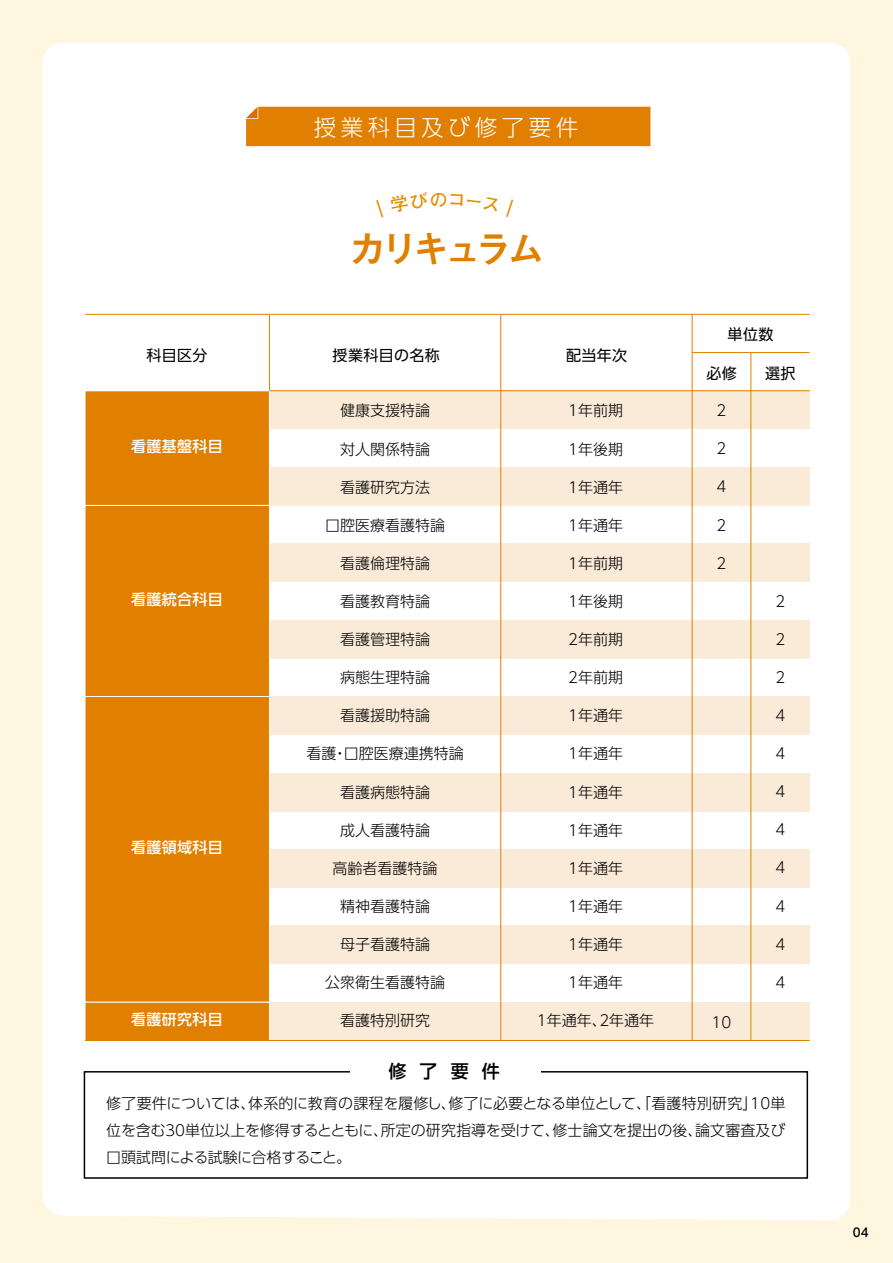
<style>
.page{position:relative;width:893px;height:1263px;background:#fff6e0}
.page>*{position:absolute;margin:0;border:0;box-sizing:border-box;transform-origin:0 0}
.t1{font:37.5px "Midashi Go Pr 6 MB31";letter-spacing:-.155em;color:#e07f00}
.t2{font:300 22.5px "UD Shin Go Pro";letter-spacing:.2em;color:#fff}
.t3{font:500 18px "UD Shin Go Pro";color:#000}
.t4{font:300 15px/27px "UD Shin Go Pro";color:#000;text-align:justify}
.t5{font:500 15px "UD Shin Go Pro";letter-spacing:.025em;color:#fff}
.t6{font:15px "UD Shin Go Pro";letter-spacing:.025em;color:#000}
.t7{font:500 12px "UD Shin M Go Pro";color:#000}
</style>
<div class="page">
<div style="left:42px;top:43px;width:808px;height:1177px;background:#fff"></div>
<div style="left:244px;top:105px;width:406px;height:41px;background:#e07f00"></div>
<div style="left:84px;top:1071px;width:724px;height:108px;border:2px solid #000"></div>
<div style="left:351px;top:1053px;width:190px;height:32px;background:#fff"></div>
<hr style="left:809px;top:382px;width:1px;height:33px;background:#fff">
<div style="left:269px;top:964px;width:541px;height:38px;background:#fff"></div>
<div style="left:269px;top:1002px;width:541px;height:38px;background:#faebd9"></div>
<div style="left:269px;top:391px;width:541px;height:38px;background:#faebd9"></div>
<hr style="left:269px;top:314px;width:1px;height:77px;background:#e07f00">
<hr style="left:85px;top:314px;width:725px;height:1px;background:#e07f00">
<hr style="left:692px;top:352px;width:118px;height:1px;background:#e07f00">
<div style="left:269px;top:429px;width:541px;height:38px;background:#fff"></div>
<div style="left:269px;top:467px;width:541px;height:38px;background:#faebd9"></div>
<div style="left:269px;top:505px;width:541px;height:39px;background:#fff"></div>
<div style="left:269px;top:544px;width:541px;height:38px;background:#faebd9"></div>
<div style="left:269px;top:582px;width:541px;height:38px;background:#fff"></div>
<div style="left:269px;top:620px;width:541px;height:38px;background:#faebd9"></div>
<div style="left:269px;top:658px;width:541px;height:38px;background:#fff"></div>
<div style="left:269px;top:696px;width:541px;height:39px;background:#faebd9"></div>
<div style="left:269px;top:735px;width:541px;height:38px;background:#fff"></div>
<div style="left:269px;top:773px;width:541px;height:38px;background:#faebd9"></div>
<div style="left:269px;top:811px;width:541px;height:38px;background:#fff"></div>
<div style="left:269px;top:849px;width:541px;height:39px;background:#faebd9"></div>
<div style="left:269px;top:888px;width:541px;height:38px;background:#fff"></div>
<div style="left:269px;top:926px;width:541px;height:38px;background:#faebd9"></div>
<div style="left:85px;top:505px;width:184px;height:191px;background:#e07f00"></div>
<div style="left:85px;top:505px;width:185px;height:192px;border:1px solid #fff"></div>
<div style="left:85px;top:696px;width:184px;height:306px;background:#e07f00"></div>
<div style="left:85px;top:696px;width:185px;height:307px;border:1px solid #fff"></div>
<div style="left:85px;top:1002px;width:184px;height:38px;background:#e07f00"></div>
<div style="left:85px;top:1002px;width:185px;height:39px;border:1px solid #fff"></div>
<div style="left:85px;top:391px;width:184px;height:114px;background:#e07f00"></div>
<div style="left:84px;top:390px;width:186px;height:116px;border:1px solid #fff"></div>
<hr style="left:269px;top:390px;width:541px;height:1px;background:#e07f00">
<hr style="left:751px;top:353px;width:1px;height:687px;background:#e07f00">
<hr style="left:692px;top:314px;width:1px;height:726px;background:#e07f00">
<hr style="left:500px;top:314px;width:1px;height:726px;background:#e07f00">
<hr style="left:85px;top:1040px;width:725px;height:1px;background:#e07f00">
<svg style="left:376px;top:200px;width:7px;height:18px"></svg>
<div style="left:390px;top:191px;width:110px;height:22px;background:#fff"></div>
<svg style="left:506px;top:200px;width:7px;height:18px"></svg>
<h2 class="t2" style="left:314px;top:109px;width:266px">授業科目及び修了要件</h2>
<p class="t6" style="left:146px;top:344px;width:63px">科目区分</p>
<p class="t5" style="left:131px;top:434px;width:93px">看護基盤科目</p>
<p class="t5" style="left:131px;top:587px;width:93px">看護統合科目</p>
<p class="t5" style="left:131px;top:835px;width:93px">看護領域科目</p>
<p class="t5" style="left:131px;top:1007px;width:93px">看護研究科目</p>
<h1 class="t1" style="left:348px;top:219px;width:198px">カリキュラム</h1>
<p class="t6" style="left:333px;top:344px;width:109px">授業科目の名称</p>
<p class="t6" style="left:566px;top:344px;width:63px">配当年次</p>
<p class="t4" style="left:340px;top:397px;width:91px">健康支援特論</p>
<p class="t4" style="left:340px;top:435px;width:91px">対人関係特論</p>
<p class="t4" style="left:340px;top:473px;width:91px">看護研究方法</p>
<p class="t4" style="left:325px;top:511px;width:121px">口腔医療看護特論</p>
<p class="t4" style="left:340px;top:549px;width:91px">看護倫理特論</p>
<p class="t4" style="left:340px;top:587px;width:91px">看護教育特論</p>
<p class="t4" style="left:340px;top:625px;width:91px">看護管理特論</p>
<p class="t4" style="left:340px;top:663px;width:91px">病態生理特論</p>
<p class="t4" style="left:340px;top:702px;width:91px">看護援助特論</p>
<p class="t4" style="left:306px;top:740px;width:159px">看護・口腔医療連携特論</p>
<p class="t4" style="left:340px;top:778px;width:91px">看護病態特論</p>
<p class="t4" style="left:340px;top:816px;width:91px">成人看護特論</p>
<p class="t4" style="left:333px;top:854px;width:106px">高齢者看護特論</p>
<p class="t4" style="left:340px;top:892px;width:91px">精神看護特論</p>
<p class="t4" style="left:340px;top:930px;width:91px">母子看護特論</p>
<p class="t4" style="left:325px;top:968px;width:121px">公衆衛生看護特論</p>
<p class="t4" style="left:340px;top:1006px;width:91px">看護特別研究</p>
<p class="t3" style="left:388px;top:1056px;width:113px">修 了 要 件</p>
<p class="t4" style="left:568px;top:397px;width:56px">1年前期</p>
<p class="t4" style="left:568px;top:435px;width:56px">1年後期</p>
<p class="t4" style="left:568px;top:473px;width:56px">1年通年</p>
<p class="t4" style="left:568px;top:511px;width:56px">1年通年</p>
<p class="t4" style="left:568px;top:549px;width:56px">1年前期</p>
<p class="t4" style="left:568px;top:587px;width:56px">1年後期</p>
<p class="t4" style="left:568px;top:625px;width:56px">2年前期</p>
<p class="t4" style="left:568px;top:663px;width:56px">2年前期</p>
<p class="t4" style="left:568px;top:702px;width:56px">1年通年</p>
<p class="t4" style="left:568px;top:740px;width:56px">1年通年</p>
<p class="t4" style="left:568px;top:778px;width:56px">1年通年</p>
<p class="t4" style="left:568px;top:816px;width:56px">1年通年</p>
<p class="t4" style="left:568px;top:854px;width:56px">1年通年</p>
<p class="t4" style="left:568px;top:892px;width:56px">1年通年</p>
<p class="t4" style="left:568px;top:930px;width:56px">1年通年</p>
<p class="t4" style="left:568px;top:968px;width:56px">1年通年</p>
<p class="t4" style="left:537px;top:1006px;width:119px">1年通年、2年通年</p>
<p class="t6" style="left:728px;top:322px;width:47px">単位数</p>
<p class="t6" style="left:706px;top:362px;width:32px">必修</p>
<p class="t4" style="left:717px;top:396px;width:11px">2</p>
<p class="t4" style="left:717px;top:434px;width:11px">2</p>
<p class="t4" style="left:717px;top:473px;width:11px">4</p>
<p class="t4" style="left:717px;top:511px;width:11px">2</p>
<p class="t4" style="left:717px;top:549px;width:11px">2</p>
<p class="t4" style="left:712px;top:1008px;width:21px">10</p>
<p class="t6" style="left:765px;top:362px;width:32px">選択</p>
<p class="t4" style="left:775px;top:587px;width:11px">2</p>
<p class="t4" style="left:775px;top:625px;width:11px">2</p>
<p class="t4" style="left:775px;top:663px;width:11px">2</p>
<p class="t4" style="left:775px;top:701px;width:11px">4</p>
<p class="t4" style="left:775px;top:739px;width:11px">4</p>
<p class="t4" style="left:775px;top:777px;width:11px">4</p>
<p class="t4" style="left:775px;top:816px;width:11px">4</p>
<p class="t4" style="left:775px;top:854px;width:11px">4</p>
<p class="t4" style="left:775px;top:892px;width:11px">4</p>
<p class="t4" style="left:775px;top:930px;width:11px">4</p>
<p class="t4" style="left:775px;top:968px;width:11px">4</p>
<p class="t4" style="left:106px;top:1090px;width:681px">修了要件については、体系的に教育の課程を履修し、修了に必要となる単位として、「看護特別研究」10単位を含む３0単位以上を修得するとともに、所定の研究指導を受けて、修士論文を提出の後、論文審査及び口頭試問による試験に合格すること。</p>
<p class="t7" style="left:853px;top:1223px;width:17px">04</p>
</div>
